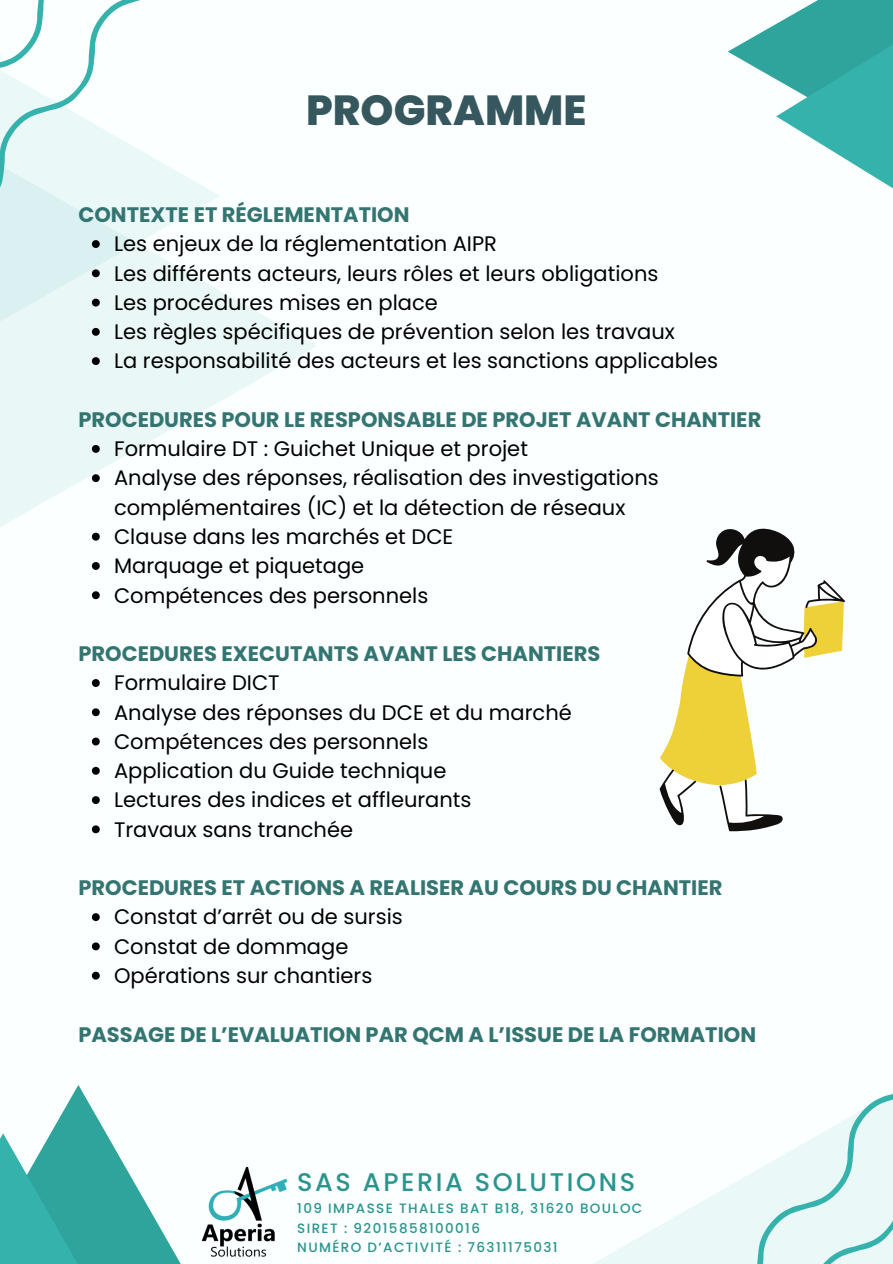
<style>
.page{position:relative;width:893px;height:1264px;background:#fff}
.page>*{position:absolute;margin:0;border:0;box-sizing:border-box;transform-origin:0 0}
.t1{font:800 42px "Poppins";color:#37575f}
.t2{font:500 25.5px "Poppins";letter-spacing:.105em;color:#2a948e}
.t3{font:21px/29.2px "Poppins";color:#000}
.t4{font:700 21px "Poppins";color:#347571}
.t5{font:500 13.5px "Poppins";letter-spacing:.105em;color:#2a948e}
</style>
<div class="page">
<div style="left:0;top:0;width:892px;height:1263px;background:#fbffff"></div>
<svg style="left:0;top:291px;width:316px;height:309px"></svg>
<div style="left:0;top:0;width:220px;height:463px;background:linear-gradient(to right,#e3f4f4,#f4fcfc)"></div>
<svg style="left:727px;top:24px;width:49px;height:56px"></svg>
<svg style="left:776px;top:0;width:116px;height:188px"></svg>
<svg style="left:51px;top:1085px;width:161px;height:178px"></svg>
<svg style="left:0;top:1133px;width:137px;height:130px;background:#45b1ab"></svg>
<svg style="left:680px;top:1093px;width:212px;height:170px"></svg>
<svg style="left:659px;top:528px;width:185px;height:303px"></svg>
<svg style="left:0;top:0;width:172px;height:257px"></svg>
<svg style="left:92px;top:269px;width:8px;height:8px"></svg>
<svg style="left:92px;top:298px;width:8px;height:8px"></svg>
<svg style="left:92px;top:328px;width:8px;height:8px"></svg>
<svg style="left:92px;top:357px;width:8px;height:8px"></svg>
<svg style="left:92px;top:445px;width:8px;height:8px"></svg>
<svg style="left:92px;top:474px;width:8px;height:8px"></svg>
<svg style="left:92px;top:532px;width:8px;height:8px"></svg>
<svg style="left:92px;top:562px;width:8px;height:8px"></svg>
<svg style="left:92px;top:591px;width:8px;height:8px"></svg>
<svg style="left:92px;top:679px;width:8px;height:8px"></svg>
<svg style="left:92px;top:708px;width:8px;height:8px"></svg>
<svg style="left:92px;top:737px;width:8px;height:8px"></svg>
<svg style="left:92px;top:766px;width:8px;height:8px"></svg>
<svg style="left:92px;top:796px;width:8px;height:8px"></svg>
<svg style="left:92px;top:825px;width:8px;height:8px"></svg>
<svg style="left:92px;top:913px;width:8px;height:8px"></svg>
<svg style="left:92px;top:942px;width:8px;height:8px"></svg>
<svg style="left:92px;top:971px;width:8px;height:8px"></svg>
<img style="left:200px;top:1167px;width:88px;height:88px">
<h3 class="t1" style="left:306px;top:81px;width:282px">PROGRAMME</h3>
<p class="t4" style="left:78px;top:200px;width:333px">CONTEXTE ET RÉGLEMENTATION</p>
<h1 class="t3" style="left:114px;top:229px;width:384px">Les enjeux de la réglementation AIPR</h1>
<h2 class="t3" style="left:114px;top:259px;width:546px">Les différents acteurs, leurs rôles et leurs obligations</h2>
<h3 class="t3" style="left:114px;top:288px;width:325px">Les procédures mises en place</h3>
<h3 class="t3" style="left:114px;top:317px;width:562px">Les règles spécifiques de prévention selon les travaux</h3>
<h3 class="t3" style="left:114px;top:346px;width:605px">La responsabilité des acteurs et les sanctions applicables</h3>
<h3 class="t4" style="left:78px;top:405px;width:684px">PROCEDURES POUR LE RESPONSABLE DE PROJET AVANT CHANTIER</h3>
<h3 class="t3" style="left:114px;top:434px;width:415px">Formulaire DT : Guichet Unique et projet</h3>
<h2 class="t3" style="left:114px;top:463px;width:546px">Analyse des réponses, réalisation des investigations complémentaires (IC) et la détection de réseaux</h2>
<h3 class="t3" style="left:114px;top:522px;width:341px">Clause dans les marchés et DCE</h3>
<h3 class="t3" style="left:114px;top:551px;width:251px">Marquage et piquetage</h3>
<h3 class="t3" style="left:114px;top:580px;width:316px">Compétences des personnels</h3>
<h3 class="t4" style="left:78px;top:639px;width:523px">PROCEDURES EXECUTANTS AVANT LES CHANTIERS</h3>
<h3 class="t3" style="left:114px;top:668px;width:167px">Formulaire DICT</h3>
<h2 class="t3" style="left:114px;top:697px;width:459px">Analyse des réponses du DCE et du marché</h2>
<h3 class="t3" style="left:114px;top:727px;width:316px">Compétences des personnels</h3>
<h3 class="t3" style="left:114px;top:756px;width:334px">Application du Guide technique</h3>
<h3 class="t3" style="left:114px;top:785px;width:359px">Lectures des indices et affleurants</h3>
<h3 class="t3" style="left:114px;top:814px;width:240px">Travaux sans tranchée</h3>
<h3 class="t4" style="left:78px;top:873px;width:645px">PROCEDURES ET ACTIONS A REALISER AU COURS DU CHANTIER</h3>
<h3 class="t3" style="left:114px;top:902px;width:290px">Constat d’arrêt ou de sursis</h3>
<h2 class="t3" style="left:114px;top:931px;width:236px">Constat de dommage</h2>
<h3 class="t3" style="left:114px;top:961px;width:260px">Opérations sur chantiers</h3>
<h3 class="t4" style="left:78px;top:1019px;width:679px">PASSAGE DE L’EVALUATION PAR QCM A L’ISSUE DE LA FORMATION</h3>
<p class="t2" style="left:297px;top:1164px;width:339px">SAS APERIA SOLUTIONS</p>
<p class="t5" style="left:297px;top:1199px;width:346px">109 IMPASSE THALES BAT B18, 31620 BOULOC</p>
<p class="t5" style="left:297px;top:1218px;width:184px">SIRET : 92015858100016</p>
<p class="t5" style="left:297px;top:1237px;width:262px">NUMÉRO D’ACTIVITÉ : 76311175031</p>
</div>
